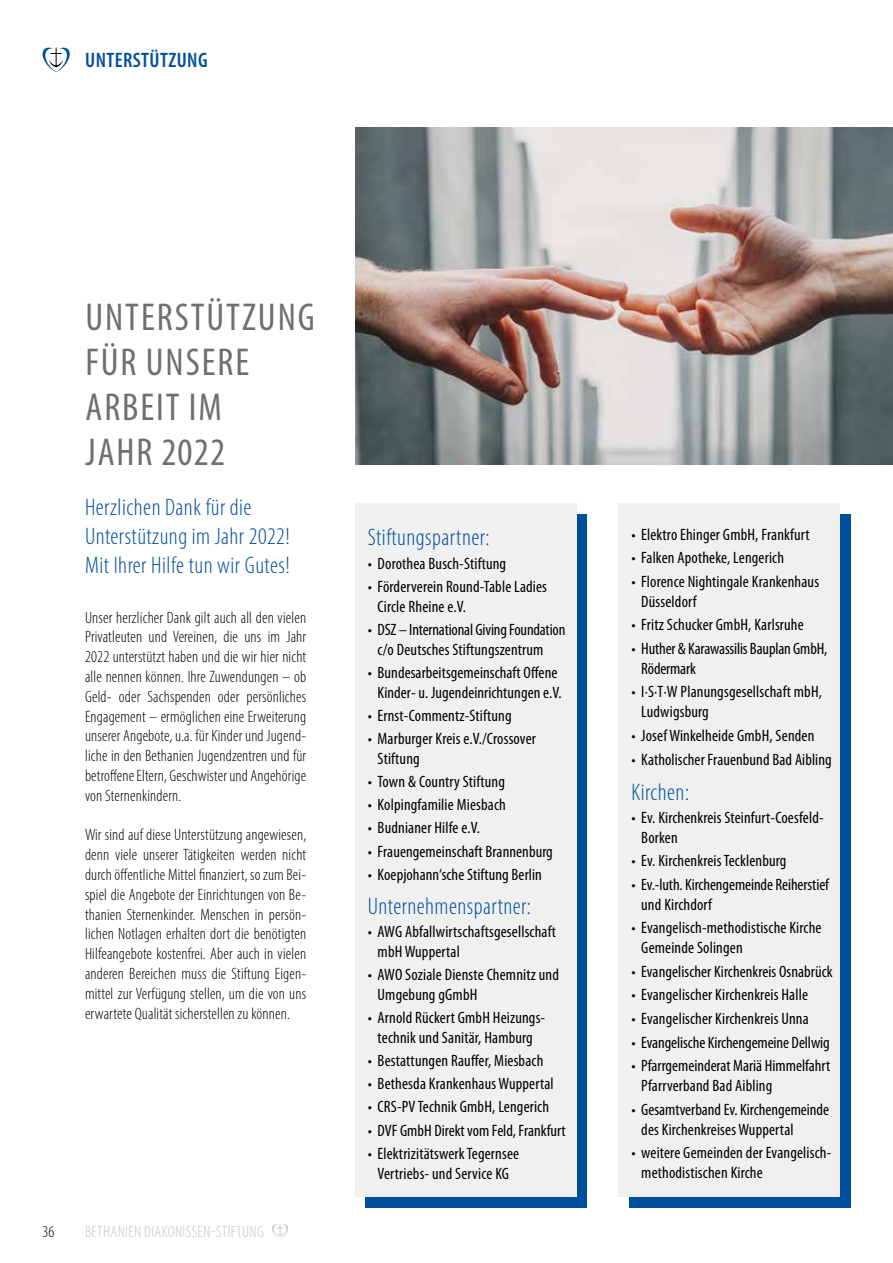
<style>
.page{position:relative;width:893px;height:1263px;background:#fff}
.page>*{position:absolute;margin:0;border:0;box-sizing:border-box;transform-origin:0 0}
.t1{font:condensed 39px/45px "Myriad Pro";letter-spacing:.05em;color:#706f6f}
.t2{font:300 condensed 24px/28.8px "Myriad Pro";letter-spacing:.02em;color:#004f9f}
.t3{font:600 condensed 21px "Myriad Pro";letter-spacing:.02em;color:#004f9f}
.t4{font:condensed 16.5px/19.8px "Myriad Pro";letter-spacing:.01em;color:#000}
.t5{font:300 condensed 16.5px/19.8px "Myriad Pro";letter-spacing:.01em;color:#000;text-align:justify}
.t6{font:condensed 16.5px/19.8px "Myriad Pro";letter-spacing:-.01em;color:#000}
.t7{font:300 condensed 16.5px "Myriad Pro";letter-spacing:.02em;color:#c6c6c6}
</style>
<div class="page">
<svg style="left:272px;top:1224px;width:16px;height:15px"></svg>
<img style="left:355px;top:128px;width:538px;height:336px">
<svg style="left:42px;top:47px;width:28px;height:25px"></svg>
<div style="left:629px;top:514px;width:221px;height:693px;background:#004f9f"></div>
<div style="left:619px;top:504px;width:221px;height:693px;background:#f0f0f0"></div>
<svg style="left:366px;top:514px;width:221px;height:693px;background:#105aa4"></svg>
<div style="left:355px;top:504px;width:221px;height:693px;background:#f0f0f0"></div>
<p class="t3" style="left:85px;top:47px;width:124px">UNTERSTÜTZUNG</p>
<h1 class="t1" style="left:85px;top:294px;width:231px">UNTERSTÜTZUNG<br>FÜR UNSERE<br>ARBEIT IM<br>JAHR 2022</h1>
<h2 class="t2" style="left:85px;top:492px;width:206px">Herzlichen Dank für die<br>Unterstützung im Jahr 2022!<br>Mit Ihrer Hilfe tun wir Gutes!</h2>
<p class="t5" style="left:85px;top:607px;width:223px">Unser herzlicher Dank gilt auch all den vielen Privatleuten und Vereinen, die uns im Jahr 2022 unterstützt haben und die wir hier nicht alle nennen können. Ihre Zuwendungen – ob Geld- oder Sachspenden oder persönliches Engagement – ermöglichen eine Erweiterung unserer Angebote, u.a. für Kinder und Jugend&shy;liche in den Bethanien Jugendzentren und für betroffene Eltern, Geschwister und Angehörige von Sternenkindern.</p>
<p class="t5" style="left:85px;top:825px;width:223px">Wir sind auf diese Unterstützung angewiesen, denn viele unserer Tätigkeiten werden nicht durch öffentliche Mittel finanziert, so zum Bei&shy;spiel die Angebote der Einrichtungen von Be&shy;thanien Sternenkinder. Menschen in persön&shy;lichen Notlagen erhalten dort die benötigten Hilfeangebote kostenfrei. Aber auch in vielen anderen Bereichen muss die Stiftung Eigen&shy;mittel zur Verfügung stellen, um die von uns erwartete Qualität sicherstellen zu können.</p>
<p class="t5" style="left:43px;top:1222px;width:13px">36</p>
<p class="t7" style="left:85px;top:1222px;width:180px">BETHANIEN DIAKONISSEN-STIFTUNG</p>
<h2 class="t2" style="left:368px;top:523px;width:123px">Stiftungspartner:</h2>
<p class="t4" style="left:368px;top:553px;width:140px">• Dorothea Busch-Stiftung</p>
<p class="t4" style="left:378px;top:576px;width:171px;text-indent:-10px">• Förderverein Round-Table Ladies<br>Circle Rheine e.V.</p>
<p class="t6" style="left:378px;top:619px;width:189px;text-indent:-10px">• DSZ – International Giving Foundation c/o Deutsches Stiftungszentrum</p>
<p class="t4" style="left:368px;top:662px;width:195px;text-align:center">• Bundesarbeitsgemeinschaft Offene<br>Kinder- u. Jugendeinrichtungen e.V.</p>
<p class="t4" style="left:368px;top:705px;width:145px">• Ernst-Commentz-Stiftung</p>
<p class="t4" style="left:378px;top:728px;width:160px;text-indent:-10px">• Marburger Kreis e.V./Crossover<br>Stiftung</p>
<p class="t4" style="left:368px;top:771px;width:139px">• Town &amp; Country Stiftung</p>
<p class="t4" style="left:368px;top:794px;width:140px">• Kolpingfamilie Miesbach</p>
<p class="t4" style="left:368px;top:818px;width:114px">• Budnianer Hilfe e.V.</p>
<p class="t4" style="left:368px;top:841px;width:187px">• Frauengemeinschaft Brannenburg</p>
<p class="t4" style="left:368px;top:864px;width:176px">• Koepjohann‘sche Stiftung Berlin</p>
<h2 class="t2" style="left:368px;top:891px;width:165px">Unternehmenspartner:</h2>
<p class="t4" style="left:378px;top:921px;width:180px;text-indent:-10px">• AWG Abfallwirtschaftsgesellschaft mbH Wuppertal</p>
<p class="t4" style="left:378px;top:964px;width:183px;text-indent:-10px">• AWO Soziale Dienste Chemnitz und<br>Umgebung gGmbH</p>
<p class="t4" style="left:368px;top:1007px;width:179px;text-align:center">• Arnold Rückert GmbH Heizungs&shy;technik und Sanitär, Hamburg</p>
<p class="t4" style="left:368px;top:1050px;width:177px">• Bestattungen Rauffer, Miesbach</p>
<p class="t4" style="left:368px;top:1073px;width:187px">• Bethesda Krankenhaus Wuppertal</p>
<p class="t4" style="left:368px;top:1097px;width:183px">• CRS-PV Technik GmbH, Lengerich</p>
<p class="t4" style="left:368px;top:1120px;width:199px">• DVF GmbH Direkt vom Feld, Frankfurt</p>
<p class="t4" style="left:368px;top:1143px;width:153px;text-align:center">• Elektrizitätswerk Tegernsee<br>Vertriebs- und Service KG</p>
<p class="t4" style="left:631px;top:524px;width:180px">• Elektro Ehinger GmbH, Frankfurt</p>
<p class="t4" style="left:631px;top:548px;width:154px">• Falken Apotheke, Lengerich</p>
<p class="t4" style="left:641px;top:571px;width:179px;text-indent:-10px">• Florence Nightingale Krankenhaus<br>Düsseldorf</p>
<p class="t4" style="left:631px;top:615px;width:174px">• Fritz Schucker GmbH, Karlsruhe</p>
<p class="t6" style="left:641px;top:638px;width:188px;text-indent:-10px">• Huther &amp; Karawassilis Bauplan GmbH,<br>Rödermark</p>
<p class="t4" style="left:641px;top:682px;width:182px;text-indent:-10px">• I·S·T·W Planungsgesellschaft mbH,<br>Ludwigsburg</p>
<p class="t4" style="left:631px;top:725px;width:184px">• Josef Winkelheide GmbH, Senden</p>
<p class="t4" style="left:631px;top:749px;width:202px">• Katholischer Frauenbund Bad Aibling</p>
<h2 class="t2" style="left:631px;top:777px;width:59px">Kirchen:</h2>
<p class="t4" style="left:641px;top:807px;width:184px;text-indent:-10px">• Ev. Kirchenkreis Steinfurt-Coesfeld-<br>Borken</p>
<p class="t4" style="left:631px;top:851px;width:157px">• Ev. Kirchenkreis Tecklenburg</p>
<p class="t4" style="left:641px;top:874px;width:189px;text-indent:-10px">• Ev.-luth. Kirchengemeinde Reiherstief und Kirchdorf</p>
<p class="t4" style="left:641px;top:918px;width:182px;text-indent:-10px">• Evangelisch-methodistische Kirche<br>Gemeinde Solingen</p>
<p class="t4" style="left:631px;top:961px;width:203px">• Evangelischer Kirchenkreis Osnabrück</p>
<p class="t4" style="left:631px;top:985px;width:178px">• Evangelischer Kirchenkreis Halle</p>
<p class="t4" style="left:631px;top:1008px;width:179px">• Evangelischer Kirchenkreis Unna</p>
<p class="t4" style="left:631px;top:1032px;width:200px">• Evangelische Kirchengemeine Dellwig</p>
<p class="t4" style="left:641px;top:1056px;width:191px;text-indent:-10px">• Pfarrgemeinderat Mariä Himmelfahrt<br>Pfarrverband Bad Aibling</p>
<p class="t4" style="left:641px;top:1099px;width:189px;text-indent:-10px">• Gesamtverband Ev. Kirchengemeinde des Kirchenkreises Wuppertal</p>
<p class="t4" style="left:641px;top:1143px;width:192px;text-indent:-10px">• weitere Gemeinden der Evangelisch&shy;methodistischen Kirche</p>
</div>
